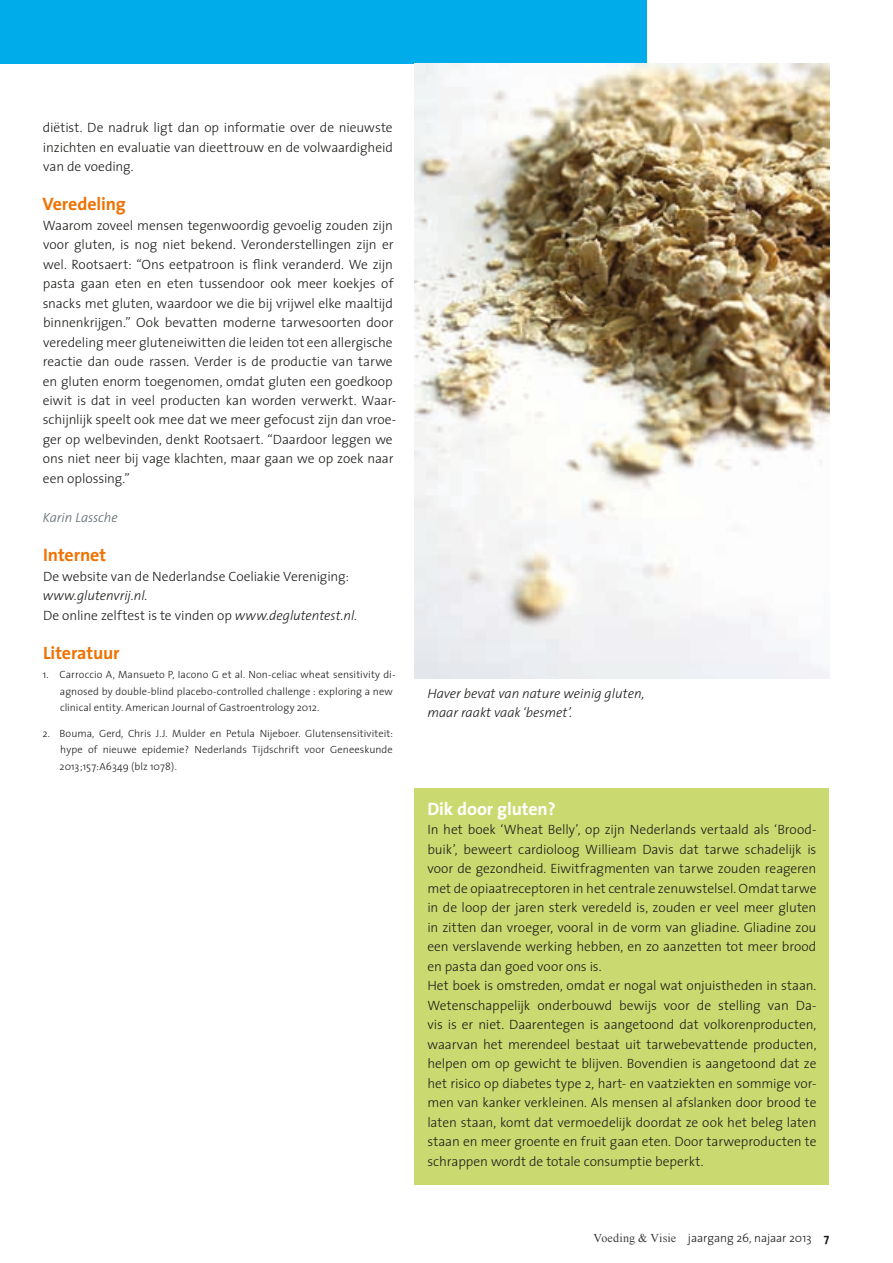
<style>
.page{position:relative;width:893px;height:1263px;background:#fff}
.page>*{position:absolute;margin:0;border:0;box-sizing:border-box;transform-origin:0 0}
.t1{font:700 18px "The Sans";letter-spacing:-.005em;color:#ee7303}
.t2{font:700 18px "The Sans";letter-spacing:-.005em;color:#fff}
.t3{font:300 13.5px/19.5px "The Sans";letter-spacing:-.005em;color:#1d1d1b}
.t4{font:italic 300 13.5px/19.5px "The Sans";color:#1d1d1b}
.t5{font:italic 300 13.5px "The Sans";letter-spacing:-.005em;color:#5d686e}
.t6{font:300 12px "The Sans";letter-spacing:-.01em;color:#1d1d1b}
.t7{font:300 10.5px/16.5px "The Sans";letter-spacing:.005em;color:#1d1d1b}
.s1{font-style:normal}
.s2{font-family:"Times New Roman";font-weight:400;color:#3d3d3c}
.s3{font-weight:700}
</style>
<div class="page">
<div style="left:0;top:0;width:646px;height:64px;background:#00ace9"></div>
<div style="left:415px;top:789px;width:414px;height:396px;background:#cbda70"></div>
<img style="left:415px;top:64px;width:414px;height:614px">
<p class="t3" style="left:43px;top:117px;width:352px;text-align:justify">diëtist. De nadruk ligt dan op informatie over de nieuwste inzichten en evaluatie van dieettrouw en de volwaardigheid van de voeding.</p>
<h1 class="t1" style="left:42px;top:189px;width:85px">Veredeling</h1>
<p class="t3" style="left:43px;top:215px;width:355px">Waarom zoveel mensen tegenwoordig gevoelig zouden zijn voor gluten, is nog niet bekend. Veronderstellingen zijn er wel. Rootsaert: “Ons eetpatroon is flink veranderd. We zijn pasta gaan eten en eten tussendoor ook meer koekjes of snacks met gluten, waardoor we die bij vrijwel elke maaltijd binnenkrijgen.” Ook bevatten moderne tarwesoorten door veredeling meer gluteneiwitten die leiden tot een allergische reactie dan oude rassen. Verder is de productie van tarwe en gluten enorm toegenomen, omdat gluten een goedkoop eiwit is dat in veel producten kan worden verwerkt. Waar&shy;schijnlijk speelt ook mee dat we meer gefocust zijn dan vroe&shy;ger op welbevinden, denkt Rootsaert. “Daardoor leggen we ons niet neer bij vage klachten, maar gaan we op zoek naar een oplossing.”</p>
<p class="t5" style="left:43px;top:506px;width:76px">Karin Lassche</p>
<h1 class="t1" style="left:43px;top:540px;width:65px">Internet</h1>
<p class="t3" style="left:43px;top:566px;width:308px">De website van de Nederlandse Coeliakie Vereniging:</p>
<p class="t4" style="left:43px;top:585px;width:316px">www.glutenvrij.nl.<br><span class="s1">De online zelftest is te vinden op</span> www.deglutentest.nl.</p>
<h1 class="t1" style="left:43px;top:637px;width:78px">Literatuur</h1>
<p class="t7" style="left:60px;top:666px;width:337px;text-indent:-17px">1. Carroccio A, Mansueto P, Iacono G et al. Non-celiac wheat sensitivity di&shy;agnosed by double-blind placebo-controlled challenge : exploring a new clinical entity. American Journal of Gastroentrology 2012.</p>
<p class="t7" style="left:60px;top:724px;width:335px;text-align:justify;text-indent:-17px">2. Bouma, Gerd, Chris J.J. Mulder en Petula Nijeboer. Glutensensitiviteit: hype of nieuwe epidemie? Nederlands Tijdschrift voor Geneeskunde 2013;157:A6349 (blz 1078).</p>
<p class="t4" style="left:427px;top:683px;width:219px">Haver bevat van nature weinig gluten, maar raakt vaak ‘besmet’.</p>
<h1 class="t2" style="left:427px;top:793px;width:130px">Dik door gluten?</h1>
<p class="t3" style="left:427px;top:819px;width:391px">In het boek ‘Wheat Belly’, op zijn Nederlands vertaald als ‘Brood&shy;buik’, beweert cardioloog Willieam Davis dat tarwe schadelijk is voor de gezondheid. Eiwitfragmenten van tarwe zouden reageren met de opiaatreceptoren in het centrale zenuwstelsel. Omdat tarwe in de loop der jaren sterk veredeld is, zouden er veel meer gluten in zitten dan vroeger, vooral in de vorm van gliadine. Gliadine zou een verslavende werking hebben, en zo aanzetten tot meer brood en pasta dan goed voor ons is.<br>Het boek is omstreden, omdat er nogal wat onjuistheden in staan.<br>Wetenschappelijk onderbouwd bewijs voor de stelling van Da&shy;vis is er niet. Daarentegen is aangetoond dat volkorenproducten, waarvan het merendeel bestaat uit tarwebevattende producten, helpen om op gewicht te blijven. Bovendien is aangetoond dat ze het risico op diabetes type 2, hart- en vaatziekten en sommige vor&shy;men van kanker verkleinen. Als mensen al afslanken door brood te laten staan, komt dat vermoedelijk doordat ze ook het beleg laten staan en meer groente en fruit gaan eten. Door tarweproducten te schrappen wordt de totale consumptie beperkt.</p>
<p class="t6" style="left:593px;top:1228px;width:237px"><span class="s2">Voeding &amp; Visie</span> jaargang 26, najaar 2013 <span class="s3">7</span></p>
</div>
